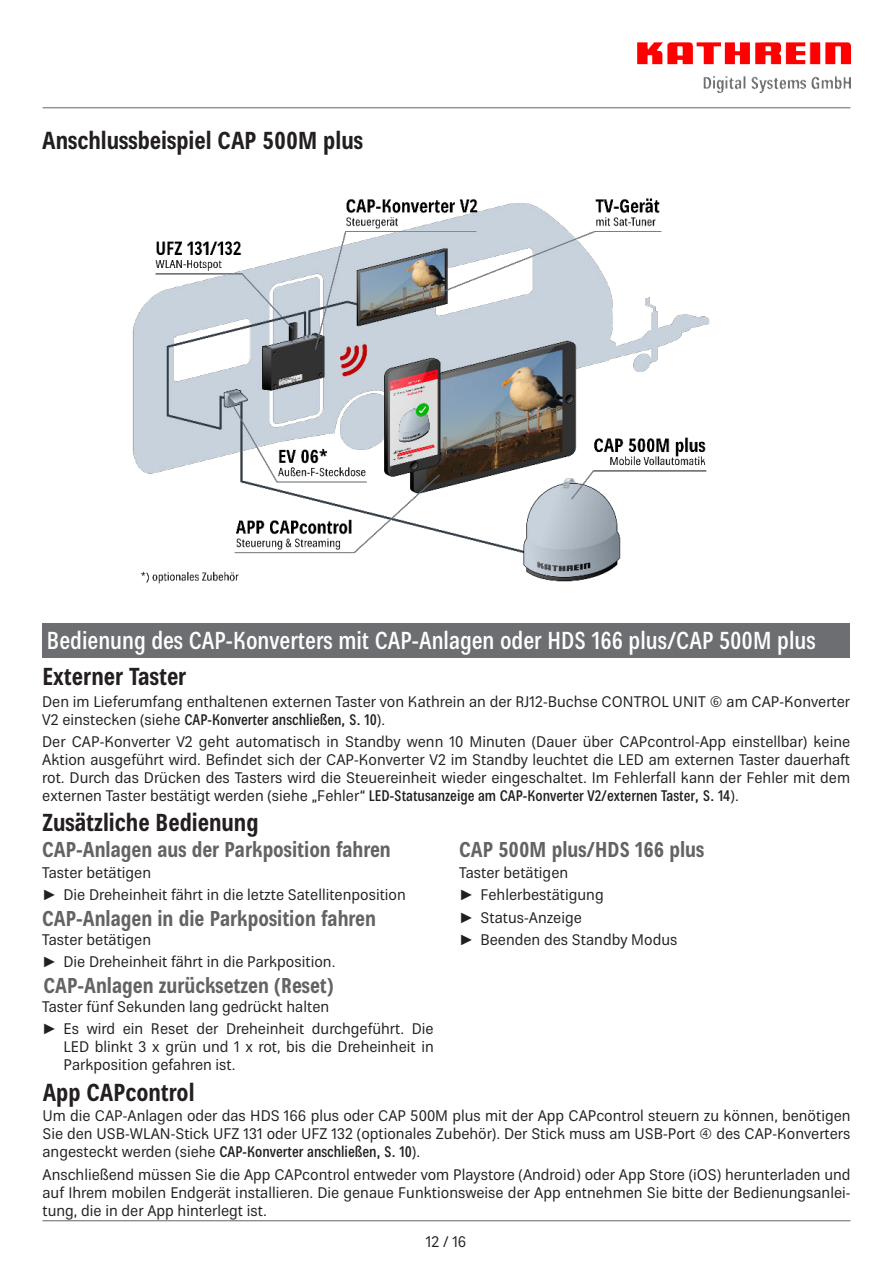
<style>
.page{position:relative;width:893px;height:1263px;background:#fff}
.page>*{position:absolute;margin:0;border:0;box-sizing:border-box;transform-origin:0 0}
.t1{font:700 condensed 24px "Kathrein 77";color:#231f20}
.t2{font:500 condensed 24px "Kathrein 67";color:#fff}
.t3{font:700 condensed 21px "Kathrein 77";color:#636366}
.t4{font:15px/22.2px "Kathrein 55";color:#231f20}
.t5{font:500 condensed 15px "Kathrein 67";color:#231f20}
.s1{font-family:"Kathrein 55";font-weight:400;font-stretch:normal}
.s2{font-family:"Arial"}
</style>
<div class="page">
<hr style="left:43px;top:1220px;width:807px;height:1px;background:#636366">
<img style="left:638px;top:43px;width:212px;height:49px">
<hr style="left:43px;top:107px;width:807px;height:1px;background:#636366">
<div style="left:43px;top:623px;width:807px;height:34px;background:#6d6e71"></div>
<img style="left:132px;top:198px;width:578px;height:386px">
<h1 class="t1" style="left:42px;top:130px;width:322px">Anschlussbeispiel CAP 500M plus</h1>
<h1 class="t2" style="left:47px;top:630px;width:770px">Bedienung des CAP-Konverters mit CAP-Anlagen oder HDS 166 plus/CAP 500M plus</h1>
<h1 class="t1" style="left:43px;top:666px;width:145px">Externer Taster</h1>
<p class="t4" style="left:42px;top:691px;width:665px">Den im Lieferumfang enthaltenen externen Taster von Kathrein an der RJ12-Buchse CONTROL UNIT</p>
<p class="t4" style="left:727px;top:691px;width:125px">am CAP-Konverter</p>
<p class="t5" style="left:42px;top:713px;width:344px"><span class="s1">V2 einstecken (siehe</span> CAP-Konverter anschließen, S. 10<span class="s1">).</span></p>
<p class="t4" style="left:42px;top:733px;width:809px;line-height:18px;text-align:justify">Der CAP-Konverter V2 geht automatisch in Standby wenn 10 Minuten (Dauer über CAPcontrol-App einstellbar) keine Aktion ausgeführt wird. Befindet sich der CAP-Konverter V2 im Standby leuchtet die LED am externen Taster dauerhaft rot. Durch das Drücken des Tasters wird die Steuereinheit wieder eingeschaltet. Im Fehlerfall kann der Fehler mit dem</p>
<p class="t5" style="left:42px;top:790px;width:698px"><span class="s1">externen Taster bestätigt werden (siehe „Fehler“</span> LED-Statusanzeige am CAP-Konverter V2/externen Taster, S. 14<span class="s1">).</span></p>
<h1 class="t1" style="left:43px;top:813px;width:218px">Zusätzliche Bedienung</h1>
<h2 class="t3" style="left:42px;top:841px;width:350px">CAP-Anlagen aus der Parkposition fahren</h2>
<p class="t4" style="left:42px;top:862px;width:365px">Taster betätigen<br><span class="s2">►</span> Die Dreheinheit fährt in die letzte Satellitenposition</p>
<h2 class="t3" style="left:42px;top:910px;width:335px">CAP-Anlagen in die Parkposition fahren</h2>
<p class="t4" style="left:42px;top:929px;width:295px">Taster betätigen<br><span class="s2">►</span> Die Dreheinheit fährt in die Parkposition.</p>
<h2 class="t3" style="left:44px;top:977px;width:292px">CAP-Anlagen zurücksetzen (Reset)</h2>
<p class="t4" style="left:42px;top:996px;width:393px">Taster fünf Sekunden lang gedrückt halten<br><span class="s2">►</span> Es wird ein Reset der Dreheinheit durchgeführt. Die</p>
<p class="t4" style="left:63px;top:1038px;width:372px;line-height:18px">LED blinkt 3 x grün und 1 x rot, bis die Dreheinheit in<br>Parkposition gefahren ist.</p>
<p class="t4" style="left:43px;top:1107px;width:809px;line-height:18px">Um die CAP-Anlagen oder das HDS 166 plus oder CAP 500M plus mit der App CAPcontrol steuern zu können, benötigen<br>Sie den USB-WLAN-Stick UFZ 131 oder UFZ 132 (optionales Zubehör). Der Stick muss am USB-Port</p>
<h2 class="t3" style="left:459px;top:841px;width:247px">CAP 500M plus/HDS 166 plus</h2>
<p class="t4" style="left:459px;top:862px;width:220px">Taster betätigen<br><span class="s2">►</span> Fehlerbestätigung<br><span class="s2">►</span> Status-Anzeige<br><span class="s2">►</span> Beenden des Standby Modus</p>
<h1 class="t1" style="left:43px;top:1082px;width:153px">App CAPcontrol</h1>
<p class="t4" style="left:716px;top:1123px;width:135px">des CAP-Konverters</p>
<p class="t5" style="left:43px;top:1146px;width:379px"><span class="s1">angesteckt werden (siehe</span> CAP-Konverter anschließen, S. 10<span class="s1">).</span></p>
<p class="t4" style="left:43px;top:1166px;width:809px;line-height:18px;text-align:justify">Anschließend müssen Sie die App CAPcontrol entweder vom Playstore (Android) oder App Store (iOS) herunterladen und auf Ihrem mobilen Endgerät installieren. Die genaue Funktionsweise der App entnehmen Sie bitte der Bedienungsanlei&shy;tung, die in der App hinterlegt ist.</p>
<p class="t4" style="left:426px;top:1231px;width:42px">12 / 16</p>
</div>
